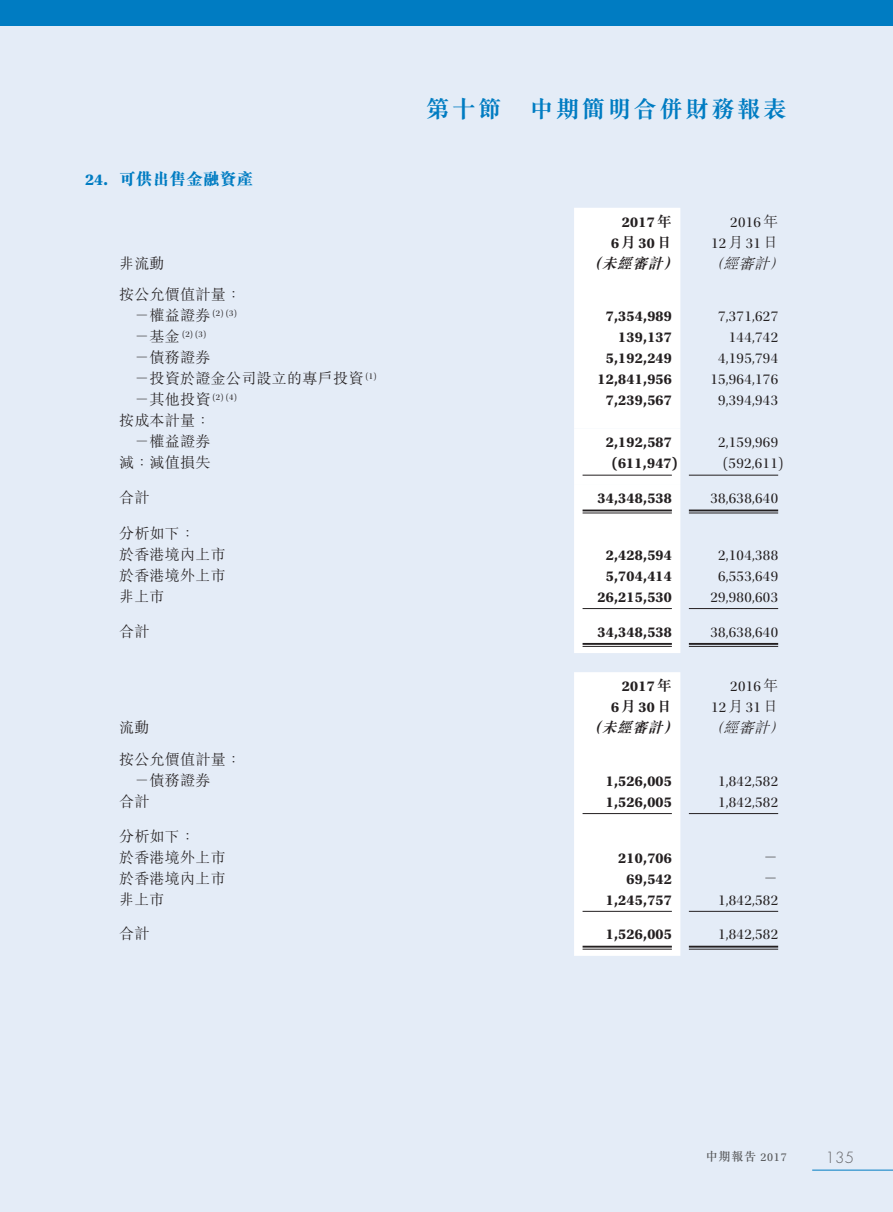
<style>
.page{position:relative;width:893px;height:1212px;background:#e4ecf7}
.page>*{position:absolute;margin:0;border:0;box-sizing:border-box;transform-origin:0 0}
.t1{font:700 24px "M Sung HK";letter-spacing:.08em;color:#007cc2}
._3__標題{font:800 16.5px "M Sung HK";letter-spacing:.02em;color:#007cc2}
._1__內文{font:700 15px "Utopia Std";letter-spacing:.02em;color:#231f20}
._1__內文-2{font:15px "Utopia Std Disp";letter-spacing:.02em;color:#231f20}
._1__內文-3{font:300 15px "M Sung HK";letter-spacing:.02em;color:#231f20}
._1__內文-4{font:italic 700 15px "M Sung HK";color:#231f20}
._1__內文-5{font:italic 300 15px "M Sung HK";color:#231f20}
.t2{font:300 15px "Futura Std";color:#636366}
.t3{font:500 12px "M Sung HK";color:#57585a}
._1__內文-6{font:8.7px "Utopia Std Disp";color:#231f20}
.s1{font-family:"Utopia Std Bold Capt";font-weight:400}
.s2{font-family:"M Sung HK"}
.s3{font-family:"M Sung HK";font-weight:300}
.s4{font-family:"M Sung HK";font-weight:300;font-size:15px}
.s5{font-family:"Utopia Std";font-weight:400}
</style>
<div class="page">
<div style="left:0;top:0;width:893px;height:26px;background:#007cc2"></div>
<hr style="left:812px;top:1170px;width:81px;height:1px;background:#007cc2">
<div style="left:574px;top:208px;width:106px;height:445px;background:#fff"></div>
<div style="left:574px;top:428px;width:106px;height:56px;background:#fff"></div>
<hr style="left:583px;top:475px;width:89px;height:1px;background:#231f20">
<hr style="left:689px;top:475px;width:89px;height:1px;background:#231f20">
<hr style="left:583px;top:509px;width:89px;height:2px;background:#231f20">
<hr style="left:583px;top:513px;width:89px;height:1px;background:#231f20">
<hr style="left:689px;top:509px;width:89px;height:2px;background:#231f20">
<hr style="left:689px;top:513px;width:89px;height:1px;background:#231f20">
<hr style="left:583px;top:608px;width:89px;height:1px;background:#231f20">
<hr style="left:689px;top:608px;width:89px;height:1px;background:#231f20">
<hr style="left:583px;top:643px;width:89px;height:2px;background:#231f20">
<hr style="left:583px;top:646px;width:89px;height:1px;background:#231f20">
<hr style="left:689px;top:643px;width:89px;height:2px;background:#231f20">
<hr style="left:689px;top:646px;width:89px;height:1px;background:#231f20">
<div style="left:574px;top:672px;width:106px;height:284px;background:#fff"></div>
<hr style="left:583px;top:813px;width:89px;height:1px;background:#231f20">
<hr style="left:689px;top:813px;width:89px;height:1px;background:#231f20">
<hr style="left:583px;top:911px;width:89px;height:1px;background:#231f20">
<hr style="left:689px;top:911px;width:89px;height:1px;background:#231f20">
<hr style="left:583px;top:946px;width:89px;height:1px;background:#231f20">
<hr style="left:583px;top:949px;width:89px;height:1px;background:#231f20">
<hr style="left:689px;top:946px;width:89px;height:1px;background:#231f20">
<hr style="left:689px;top:949px;width:89px;height:1px;background:#231f20">
<p class="_3__標題" style="left:85px;top:170px;width:170px"><span class="s1">24.</span> 可供出售金融資產</p>
<h1 class="t1" style="left:426px;top:97px;width:362px">第十節 中期簡明合併財務報表</h1>
<p class="_1__內文" style="left:622px;top:213px;width:51px">2017<span class="s2">年</span></p>
<p class="_1__內文" style="left:611px;top:234px;width:62px">6<span class="s2">月</span>30<span class="s2">日</span></p>
<p class="_1__內文-2" style="left:730px;top:214px;width:49px">2016<span class="s3">年</span></p>
<p class="_1__內文-2" style="left:711px;top:235px;width:68px">12<span class="s3">月</span>31<span class="s3">日</span></p>
<p class="_1__內文-3" style="left:119px;top:253px;width:47px">非流動</p>
<p class="_1__內文-4" style="left:586px;top:256px;width:97px">（未經審計）</p>
<p class="_1__內文-5" style="left:708px;top:253px;width:83px">（經審計）</p>
<p class="_1__內文-3" style="left:119px;top:284px;width:123px">按公允價值計量：</p>
<p class="_1__內文-6" style="left:134px;top:309px;width:104px"><span class="s4">－權益證券</span> (2) (3)</p>
<p class="_1__內文" style="left:606px;top:308px;width:68px">7,354,989</p>
<p class="_1__內文-2" style="left:718px;top:308px;width:62px">7,371,627</p>
<p class="_1__內文-6" style="left:134px;top:330px;width:73px"><span class="s4">－基金</span> (2) (3)</p>
<p class="_1__內文" style="left:618px;top:329px;width:55px">139,137</p>
<p class="_1__內文-2" style="left:729px;top:329px;width:51px">144,742</p>
<p class="_1__內文-3" style="left:134px;top:347px;width:78px">－債務證券</p>
<p class="_1__內文" style="left:606px;top:350px;width:68px">5,192,249</p>
<p class="_1__內文-2" style="left:718px;top:350px;width:62px">4,195,794</p>
<p class="_1__內文-3" style="left:134px;top:368px;width:244px">－投資於證金公司設立的專戶投資 <sup>(1)</sup></p>
<p class="_1__內文" style="left:597px;top:371px;width:76px">12,841,956</p>
<p class="_1__內文-2" style="left:710px;top:371px;width:69px">15,964,176</p>
<p class="_1__內文-6" style="left:134px;top:393px;width:104px"><span class="s4">－其他投資</span> (2) (4)</p>
<p class="_1__內文" style="left:606px;top:392px;width:68px">7,239,567</p>
<p class="_1__內文-2" style="left:718px;top:392px;width:62px">9,394,943</p>
<p class="_1__內文-3" style="left:119px;top:410px;width:93px">按成本計量：</p>
<p class="_1__內文-3" style="left:134px;top:431px;width:78px">－權益證券</p>
<p class="_1__內文" style="left:606px;top:434px;width:68px">2,192,587</p>
<p class="_1__內文-2" style="left:718px;top:434px;width:62px">2,159,969</p>
<p class="_1__內文-3" style="left:119px;top:452px;width:93px">減：減值損失</p>
<p class="_1__內文" style="left:612px;top:455px;width:68px">(611,947)</p>
<p class="_1__內文-2" style="left:723px;top:455px;width:62px">(592,611)</p>
<p class="_1__內文-3" style="left:119px;top:487px;width:32px">合計</p>
<p class="_1__內文" style="left:597px;top:489px;width:76px">34,348,538</p>
<p class="_1__內文-2" style="left:710px;top:490px;width:69px">38,638,640</p>
<p class="_1__內文-3" style="left:119px;top:523px;width:78px">分析如下：</p>
<p class="_1__內文-3" style="left:119px;top:544px;width:108px">於香港境內上市</p>
<p class="_1__內文" style="left:606px;top:546px;width:68px">2,428,594</p>
<p class="_1__內文-2" style="left:718px;top:547px;width:62px">2,104,388</p>
<p class="_1__內文-3" style="left:119px;top:565px;width:108px">於香港境外上市</p>
<p class="_1__內文" style="left:606px;top:567px;width:68px">5,704,414</p>
<p class="_1__內文-2" style="left:718px;top:568px;width:62px">6,553,649</p>
<p class="_1__內文-3" style="left:119px;top:586px;width:47px">非上市</p>
<p class="_1__內文" style="left:597px;top:588px;width:76px">26,215,530</p>
<p class="_1__內文-2" style="left:710px;top:589px;width:69px">29,980,603</p>
<p class="_1__內文-3" style="left:119px;top:620px;width:32px">合計</p>
<p class="_1__內文" style="left:597px;top:623px;width:76px">34,348,538</p>
<p class="_1__內文-2" style="left:710px;top:624px;width:69px">38,638,640</p>
<p class="_1__內文" style="left:622px;top:678px;width:51px">2017<span class="s2">年</span></p>
<p class="_1__內文" style="left:611px;top:699px;width:62px">6<span class="s2">月</span>30<span class="s2">日</span></p>
<p class="_1__內文-2" style="left:730px;top:678px;width:49px">2016<span class="s3">年</span></p>
<p class="_1__內文-2" style="left:711px;top:699px;width:68px">12<span class="s3">月</span>31<span class="s3">日</span></p>
<p class="_1__內文-3" style="left:119px;top:717px;width:32px">流動</p>
<p class="_1__內文-4" style="left:586px;top:720px;width:97px">（未經審計）</p>
<p class="_1__內文-5" style="left:708px;top:717px;width:83px">（經審計）</p>
<p class="_1__內文-3" style="left:119px;top:749px;width:123px">按公允價值計量：</p>
<p class="_1__內文-3" style="left:134px;top:770px;width:78px">－債務證券</p>
<p class="_1__內文" style="left:606px;top:772px;width:68px">1,526,005</p>
<p class="_1__內文-2" style="left:718px;top:773px;width:62px">1,842,582</p>
<p class="_1__內文-3" style="left:119px;top:791px;width:32px">合計</p>
<p class="_1__內文" style="left:606px;top:793px;width:68px">1,526,005</p>
<p class="_1__內文-2" style="left:718px;top:794px;width:62px">1,842,582</p>
<p class="_1__內文-3" style="left:119px;top:825px;width:78px">分析如下：</p>
<p class="_1__內文-3" style="left:119px;top:846px;width:108px">於香港境外上市</p>
<p class="_1__內文" style="left:618px;top:849px;width:55px">210,706</p>
<p class="_1__內文-3" style="left:763px;top:846px;width:17px">－</p>
<p class="_1__內文-3" style="left:119px;top:867px;width:108px">於香港境內上市</p>
<p class="_1__內文" style="left:627px;top:870px;width:47px">69,542</p>
<p class="_1__內文-3" style="left:763px;top:867px;width:17px">－</p>
<p class="_1__內文-3" style="left:119px;top:888px;width:47px">非上市</p>
<p class="_1__內文" style="left:606px;top:891px;width:68px">1,245,757</p>
<p class="_1__內文-2" style="left:718px;top:892px;width:62px">1,842,582</p>
<p class="_1__內文-3" style="left:119px;top:923px;width:32px">合計</p>
<p class="_1__內文" style="left:606px;top:926px;width:68px">1,526,005</p>
<p class="_1__內文-2" style="left:718px;top:926px;width:62px">1,842,582</p>
<p class="t3" style="left:706px;top:1148px;width:82px">中期報告 <span class="s5">2017</span></p>
<p class="t2" style="left:826px;top:1148px;width:30px">135</p>
</div>
